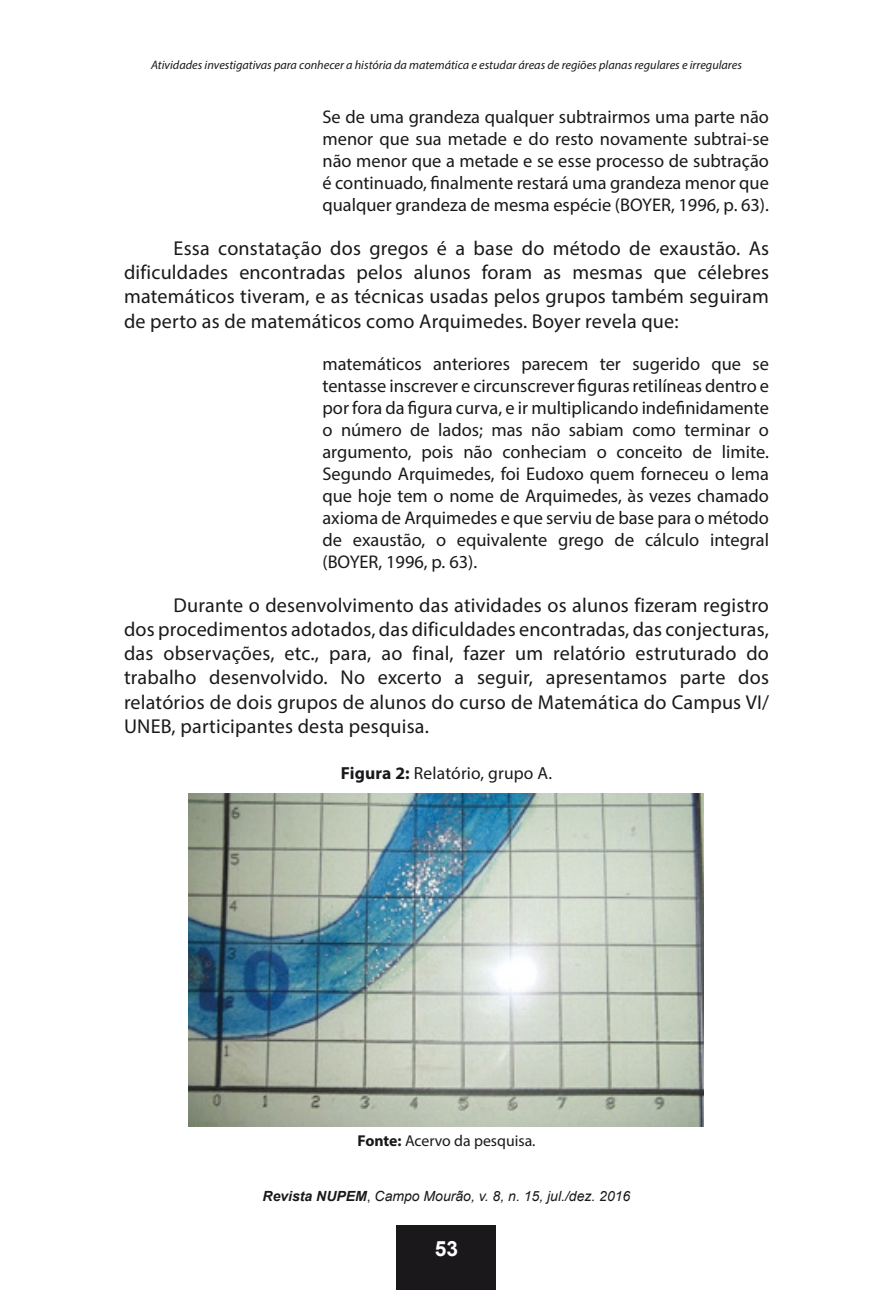
<style>
.page{position:relative;width:893px;height:1290px;background:#fff}
.page>*{position:absolute;margin:0;border:0;box-sizing:border-box;transform-origin:0 0}
.t1{font:700 21px "Arial";color:#fff}
.t2{font:20.12px/24.2px "Myriad Pro";letter-spacing:.01em;color:#1b181c;text-align:justify}
.t3{font:18.38px/22.1px "Myriad Pro";color:#1b181c;text-align:justify}
.t4{font:17.5px "Myriad Pro";letter-spacing:.01em;color:#1b181c}
.t5{font:15.75px "Myriad Pro";color:#1b181c}
.t6{font:italic 14px "Arial";color:#1b181c}
.t7{font:italic 12.25px "Myriad Pro";color:#1b181c}
.s1{font-weight:700}
.s2{font-style:normal}
</style>
<div class="page">
<div style="left:397px;top:1225px;width:99px;height:65px;background:#1b181c"></div>
<img style="left:189px;top:793px;width:514px;height:334px">
<p class="t7" style="left:151px;top:57px;width:592px">Atividades investigativas para conhecer a história da matemática e estudar áreas de regiões planas regulares e irregulares</p>
<p class="t3" style="left:322px;top:105px;width:448px">Se de uma grandeza qualquer subtrairmos uma parte não menor que sua metade e do resto novamente subtrai-se não menor que a metade e se esse processo de subtração é continuado, finalmente restará uma grandeza menor que qualquer grandeza de mesma espécie (BOYER, 1996, p. 63).</p>
<p class="t2" style="left:124px;top:236px;width:646px;text-indent:50px">Essa constatação dos gregos é a base do método de exaustão. As dificuldades encontradas pelos alunos foram as mesmas que célebres matemáticos tiveram, e as técnicas usadas pelos grupos também seguiram de perto as de matemáticos como Arquimedes. Boyer revela que:</p>
<p class="t3" style="left:322px;top:352px;width:448px">matemáticos anteriores parecem ter sugerido que se tentasse inscrever e circunscrever figuras retilíneas dentro e por fora da figura curva, e ir multiplicando indefinidamente o número de lados; mas não sabiam como terminar o argumento, pois não conheciam o conceito de limite.<br>Segundo Arquimedes, foi Eudoxo quem forneceu o lema que hoje tem o nome de Arquimedes, às vezes chamado axioma de Arquimedes e que serviu de base para o método de exaustão, o equivalente grego de cálculo integral (BOYER, 1996, p. 63).</p>
<p class="t2" style="left:124px;top:593px;width:646px;text-indent:50px">Durante o desenvolvimento das atividades os alunos fizeram registro dos procedimentos adotados, das dificuldades encontradas, das conjecturas, das observações, etc., para, ao final, fazer um relatório estruturado do trabalho desenvolvido. No excerto a seguir, apresentamos parte dos relatórios de dois grupos de alunos do curso de Matemática do Campus VI/ UNEB, participantes desta pesquisa.</p>
<p class="t4" style="left:341px;top:762px;width:213px"><span class="s1">Figura 2:</span> Relatório, grupo A.</p>
<p class="t5" style="left:357px;top:1131px;width:180px"><span class="s1">Fonte:</span> Acervo da pesquisa.</p>
<p class="t6" style="left:263px;top:1187px;width:369px"><span class="s1">Revista NUPEM</span><span class="s2">,</span> Campo Mourão, v. 8, n. 15, jul./dez. 2016</p>
<p class="t1" style="left:435px;top:1234px;width:25px">53</p>
</div>
